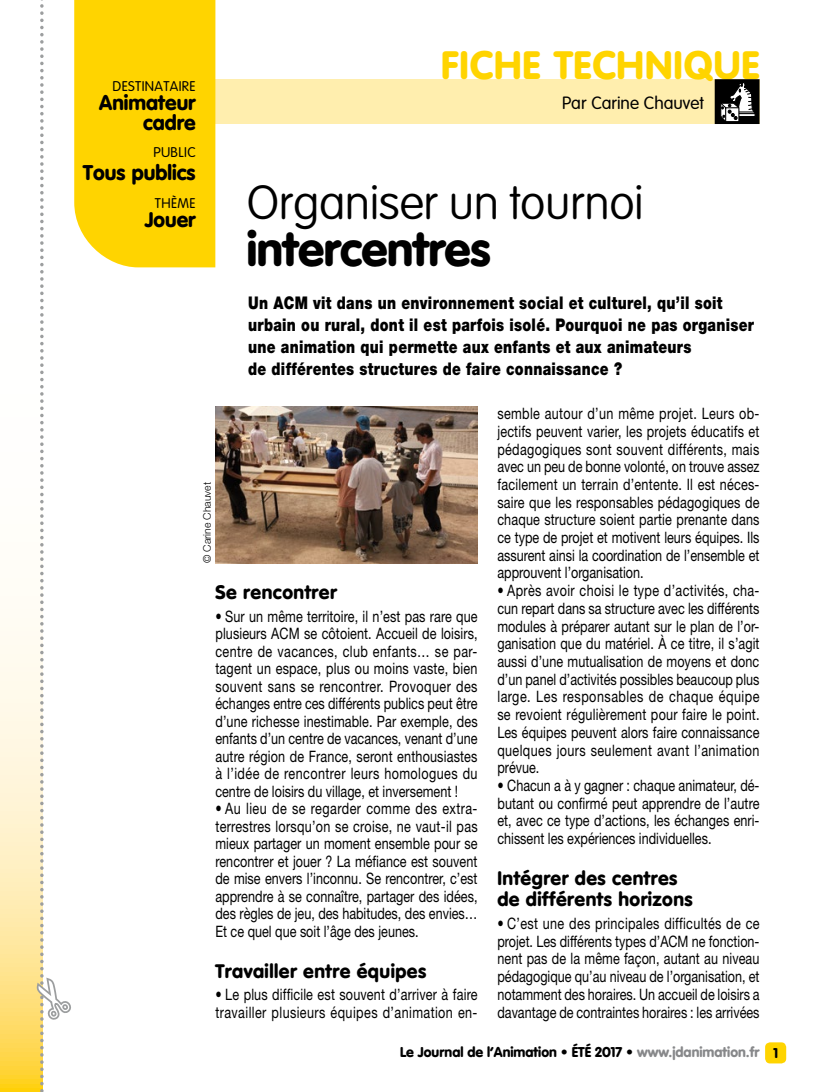
<style>
.page{position:relative;width:834px;height:1092px;background:#fff}
.page>*{position:absolute;margin:0;border:0;box-sizing:border-box;transform-origin:0 0}
.t1{font:100 47.25px "VAG Rounded";letter-spacing:-.01em;color:#000}
.t2{font:900 47.25px "VAG Rounded";letter-spacing:-.01em;color:#000}
.t3{font:900 39.02px "VAG Rounded";letter-spacing:.025em;color:#ffd400}
.t4{font:900 21px "VAG Rounded";color:#000}
.t5{font:900 20.82px/19.1px "VAG Rounded";color:#000;text-align:right}
.t6{font:900 19.25px/21.2px "VAG Rounded";letter-spacing:.025em;color:#000}
.t7{font:900 17.5px/21.9px "Helvetica Neue";letter-spacing:.02em;color:#000;scale:.8 1}
.t8{font:300 17.5px "VAG Rounded";color:#000}
.t9{font:15.75px/17.7px "Helvetica Neue";color:#000;text-align:justify;scale:.8 1}
.t10{font:15.75px/17.5px "Helvetica Neue";letter-spacing:.03em;color:#000;scale:.8 1}
.t11{font:900 14px "VAG Rounded";color:#000}
.t12{font:300 13.83px "VAG Rounded";letter-spacing:.025em;color:#000}
.t13{font:300 10.5px "Helvetica Neue";color:#000}
.s1{color:#87888a}
</style>
<div class="page">
<svg style="left:0;top:609px;width:34px;height:482px;background:#ffedb4"></svg>
<div style="left:765px;top:1042px;width:21px;height:21px;background:#ffd400;border-radius:5px"></div>
<div style="left:76px;top:79px;width:683px;height:45px;background:#ffeeae"></div>
<div style="left:74px;top:0;width:141px;height:267px;background:#ffd400"></div>
<svg style="left:717px;top:82px;width:39px;height:39px;background:#525252"></svg>
<div style="left:714px;top:79px;width:45px;height:45px;border:2px solid #000"></div>
<img style="left:215px;top:407px;width:262px;height:156px">
<svg style="left:34px;top:0;width:37px;height:1092px"></svg>
<p class="t12" style="left:113px;top:79px;width:84px">DESTINATAIRE</p>
<h3 class="t5" style="left:99px;top:94px;width:98px">Animateur cadre</h3>
<p class="t12" style="left:153px;top:144px;width:44px">PUBLIC</p>
<h3 class="t4" style="left:83px;top:160px;width:114px">Tous publics</h3>
<p class="t12" style="left:155px;top:195px;width:42px">THÈME</p>
<h3 class="t5" style="left:145px;top:210px;width:52px">Jouer</h3>
<h2 class="t3" style="left:441px;top:41px;width:320px">Fiche technique</h2>
<p class="t8" style="left:562px;top:93px;width:143px">PAR CARINE CHAUVET</p>
<h1 class="t1" style="left:247px;top:175px;width:398px">Organiser un tournoi</h1>
<h1 class="t2" style="left:247px;top:221px;width:245px">intercentres</h1>
<p class="t7" style="left:248px;top:292px;width:633px">Un ACM vit dans un environnement social et culturel, qu’il soit urbain ou rural, dont il est parfois isolé. Pourquoi ne pas organiser une animation qui permette aux enfants et aux animateurs<br>de différentes structures de faire connaissance ?</p>
<p class="t13" style="left:201px;top:563px;width:82px;rotate:-90deg">© Carine Chauvet</p>
<p class="t6" style="left:215px;top:582px;width:123px">Se rencontrer</p>
<p class="t9" style="left:215px;top:607px;width:329px">• Sur un même territoire, il n’est pas rare que plusieurs ACM se côtoient. Accueil de loisirs, centre de vacances, club enfants… se par&shy;tagent un espace, plus ou moins vaste, bien souvent sans se rencontrer. Provoquer des échanges entre ces différents publics peut être d’une richesse inestimable. Par exemple, des enfants d’un centre de vacances, venant d’une autre région de France, seront enthousiastes à l’idée de rencontrer leurs homologues du centre de loisirs du village, et inversement !</p>
<p class="t9" style="left:215px;top:799px;width:329px">• Au lieu de se regarder comme des extra&shy;terrestres lorsqu’on se croise, ne vaut-il pas mieux partager un moment ensemble pour se rencontrer et jouer ? La méfiance est souvent de mise envers l’inconnu. Se rencontrer, c’est apprendre à se connaître, partager des idées, des règles de jeu, des habitudes, des envies… Et ce quel que soit l’âge des jeunes.</p>
<p class="t6" style="left:215px;top:960px;width:212px">Travailler entre équipes</p>
<p class="t10" style="left:215px;top:985px;width:329px">• Le plus difficile est souvent d’arriver à faire travailler plusieurs équipes d’animation en-</p>
<p class="t9" style="left:497px;top:404px;width:329px">semble autour d’un même projet. Leurs ob&shy;jectifs peuvent varier, les projets éducatifs et pédagogiques sont souvent différents, mais avec un peu de bonne volonté, on trouve assez facilement un terrain d’entente. Il est néces&shy;saire que les responsables pédagogiques de chaque structure soient partie prenante dans ce type de projet et motivent leurs équipes. Ils assurent ainsi la coordination de l’ensemble et approuvent l’organisation.</p>
<p class="t9" style="left:497px;top:581px;width:329px">• Après avoir choisi le type d’activités, cha&shy;cun repart dans sa structure avec les différents modules à préparer autant sur le plan de l’or&shy;ganisation que du matériel. À ce titre, il s’agit aussi d’une mutualisation de moyens et donc d’un panel d’activités possibles beaucoup plus large. Les responsables de chaque équipe se revoient régulièrement pour faire le point.<br>Les équipes peuvent alors faire connaissance quelques jours seulement avant l’animation prévue.</p>
<p class="t9" style="left:497px;top:776px;width:329px">• Chacun a à y gagner : chaque animateur, dé&shy;butant ou confirmé peut apprendre de l’autre et, avec ce type d’actions, les échanges enri&shy;chissent les expériences individuelles.</p>
<p class="t6" style="left:497px;top:868px;width:197px">Intégrer des centres de différents horizons</p>
<p class="t9" style="left:497px;top:914px;width:329px">• C’est une des principales difficultés de ce projet. Les différents types d’ACM ne fonction&shy;nent pas de la même façon, autant au niveau pédagogique qu’au niveau de l’organisation, et notamment des horaires. Un accueil de loisirs a davantage de contraintes horaires : les arrivées</p>
<p class="t11" style="left:400px;top:1043px;width:379px">Le Journal de l’Animation • ÉTÉ 2017 • <span class="s1">www.jdanimation.fr</span> 1</p>
</div>
